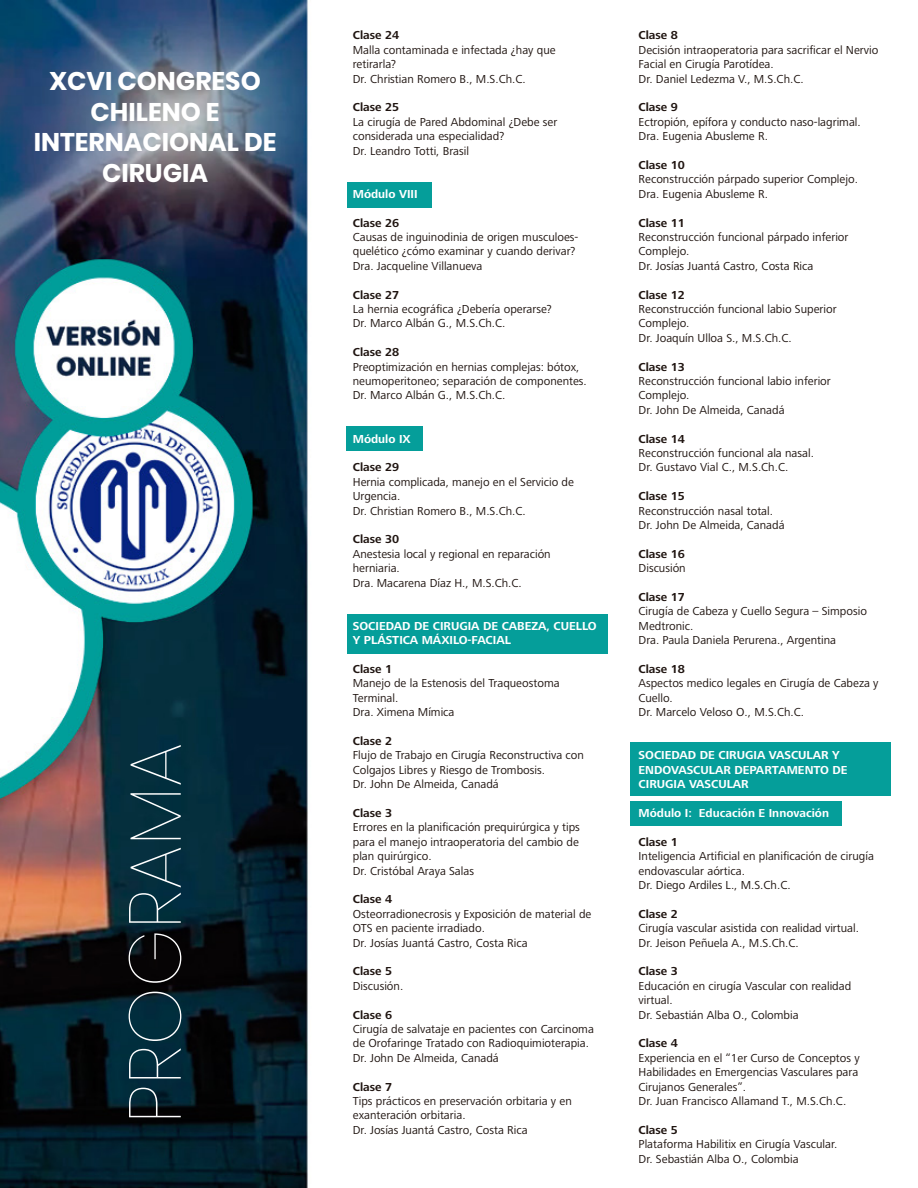
<style>
.page{position:relative;width:918px;height:1188px;background:#fff}
.page>*{position:absolute;margin:0;border:0;box-sizing:border-box;transform-origin:0 0}
.t1{font:100 73.5px "Poppins";color:#fff}
.t2{font:700 25.5px/30.6px "Poppins";color:#fff;text-align:center}
.t3{font:12px/14.4px "Frutiger Next LT";color:#1f1410}
.t4{font:700 12px "Frutiger Next LT";color:#1f1410}
.t5{font:700 12px/14.4px "Frutiger Next LT";color:#fff}
</style>
<div class="page">
<img style="left:0;top:0;width:349px;height:1188px">
<div style="left:630px;top:742px;width:261px;height:54px;background:#059e9a"></div>
<div style="left:630px;top:801px;width:212px;height:24px;background:#059e9a"></div>
<div style="left:347px;top:614px;width:261px;height:39px;background:#059e9a"></div>
<div style="left:347px;top:426px;width:76px;height:25px;background:#059e9a"></div>
<div style="left:347px;top:182px;width:85px;height:26px;background:#059e9a"></div>
<h2 class="t2" style="left:34px;top:66px;width:244px">XCVI CONGRESO<br>CHILENO E<br>INTERNACIONAL DE<br>CIRUGIA</h2>
<h1 class="t1" style="left:112px;top:1124px;width:382px;rotate:-90deg">PROGRAMA</h1>
<p class="t4" style="left:353px;top:29px;width:48px">Clase 24</p>
<p class="t3" style="left:353px;top:43px;width:204px">Malla contaminada e infectada ¿hay que retirarla?<br>Dr. Christian Romero B., M.S.Ch.C.</p>
<p class="t4" style="left:353px;top:101px;width:48px">Clase 25</p>
<p class="t3" style="left:353px;top:115px;width:206px">La cirugía de Pared Abdominal ¿Debe ser considerada una especialidad?<br>Dr. Leandro Totti, Brasil</p>
<p class="t5" style="left:353px;top:187px;width:66px">Módulo VIII</p>
<p class="t4" style="left:353px;top:216px;width:48px">Clase 26</p>
<p class="t3" style="left:353px;top:230px;width:227px">Causas de inguinodinia de origen musculoes&shy;quelético ¿cómo examinar y cuando derivar?<br>Dra. Jacqueline Villanueva</p>
<p class="t4" style="left:353px;top:288px;width:48px">Clase 27</p>
<p class="t3" style="left:353px;top:302px;width:201px">La hernia ecográfica ¿Debería operarse?<br>Dr. Marco Albán G., M.S.Ch.C.</p>
<p class="t4" style="left:353px;top:346px;width:48px">Clase 28</p>
<p class="t3" style="left:353px;top:359px;width:236px">Preoptimización en hernias complejas: bótox, neumoperitoneo; separación de componentes.<br>Dr. Marco Albán G., M.S.Ch.C.</p>
<p class="t5" style="left:353px;top:431px;width:59px">Módulo IX</p>
<p class="t4" style="left:353px;top:461px;width:48px">Clase 29</p>
<p class="t3" style="left:353px;top:475px;width:223px">Hernia complicada, manejo en el Servicio de<br>Urgencia.<br>Dr. Christian Romero B., M.S.Ch.C.</p>
<p class="t4" style="left:353px;top:533px;width:48px">Clase 30</p>
<p class="t3" style="left:353px;top:547px;width:199px">Anestesia local y regional en reparación herniaria.<br>Dra. Macarena Díaz H., M.S.Ch.C.</p>
<p class="t5" style="left:353px;top:619px;width:245px">SOCIEDAD DE CIRUGIA DE CABEZA, CUELLO<br>Y PLÁSTICA MÁXILO-FACIAL</p>
<p class="t4" style="left:353px;top:662px;width:41px">Clase 1</p>
<p class="t3" style="left:353px;top:676px;width:208px">Manejo de la Estenosis del Traqueostoma<br>Terminal.<br>Dra. Ximena Mímica</p>
<p class="t4" style="left:353px;top:734px;width:41px">Clase 2</p>
<p class="t3" style="left:353px;top:748px;width:233px">Flujo de Trabajo en Cirugía Reconstructiva con<br>Colgajos Libres y Riesgo de Trombosis.<br>Dr. John De Almeida, Canadá</p>
<p class="t4" style="left:353px;top:806px;width:41px">Clase 3</p>
<p class="t3" style="left:353px;top:820px;width:229px">Errores en la planificación prequirúrgica y tips para el manejo intraoperatoria del cambio de plan quirúrgico.<br>Dr. Cristóbal Araya Salas</p>
<p class="t4" style="left:353px;top:893px;width:41px">Clase 4</p>
<p class="t3" style="left:353px;top:907px;width:240px">Osteorradionecrosis y Exposición de material de<br>OTS en paciente irradiado.<br>Dr. Josías Juantá Castro, Costa Rica</p>
<p class="t4" style="left:353px;top:965px;width:41px">Clase 5</p>
<p class="t3" style="left:353px;top:979px;width:52px">Discusión.</p>
<p class="t4" style="left:353px;top:1008px;width:41px">Clase 6</p>
<p class="t3" style="left:353px;top:1022px;width:243px">Cirugía de salvataje en pacientes con Carcinoma de Orofaringe Tratado con Radioquimioterapia.<br>Dr. John De Almeida, Canadá</p>
<p class="t4" style="left:353px;top:1080px;width:41px">Clase 7</p>
<p class="t3" style="left:353px;top:1094px;width:221px">Tips prácticos en preservación orbitaria y en exanteración orbitaria.<br>Dr. Josías Juantá Castro, Costa Rica</p>
<p class="t4" style="left:639px;top:29px;width:41px">Clase 8</p>
<p class="t3" style="left:639px;top:43px;width:241px">Decisión intraoperatoria para sacrificar el Nervio<br>Facial en Cirugía Parotídea.<br>Dr. Daniel Ledezma V., M.S.Ch.C.</p>
<p class="t4" style="left:639px;top:101px;width:41px">Clase 9</p>
<p class="t3" style="left:639px;top:115px;width:224px">Ectropión, epífora y conducto naso-lagrimal.<br>Dra. Eugenia Abusleme R.</p>
<p class="t4" style="left:639px;top:158px;width:48px">Clase 10</p>
<p class="t3" style="left:639px;top:172px;width:221px">Reconstrucción párpado superior Complejo.<br>Dra. Eugenia Abusleme R.</p>
<p class="t4" style="left:639px;top:216px;width:48px">Clase 11</p>
<p class="t3" style="left:639px;top:230px;width:211px">Reconstrucción funcional párpado inferior<br>Complejo.<br>Dr. Josías Juantá Castro, Costa Rica</p>
<p class="t4" style="left:639px;top:288px;width:48px">Clase 12</p>
<p class="t3" style="left:639px;top:302px;width:200px">Reconstrucción funcional labio Superior<br>Complejo.<br>Dr. Joaquín Ulloa S., M.S.Ch.C.</p>
<p class="t4" style="left:639px;top:360px;width:48px">Clase 13</p>
<p class="t3" style="left:639px;top:374px;width:194px">Reconstrucción funcional labio inferior<br>Complejo.<br>Dr. John De Almeida, Canadá</p>
<p class="t4" style="left:639px;top:432px;width:48px">Clase 14</p>
<p class="t3" style="left:639px;top:446px;width:177px">Reconstrucción funcional ala nasal.<br>Dr. Gustavo Vial C., M.S.Ch.C.</p>
<p class="t4" style="left:639px;top:490px;width:48px">Clase 15</p>
<p class="t3" style="left:639px;top:503px;width:148px">Reconstrucción nasal total.<br>Dr. John De Almeida, Canadá</p>
<p class="t4" style="left:639px;top:547px;width:48px">Clase 16</p>
<p class="t3" style="left:639px;top:561px;width:49px">Discusión</p>
<p class="t4" style="left:639px;top:590px;width:48px">Clase 17</p>
<p class="t3" style="left:639px;top:604px;width:230px">Cirugía de Cabeza y Cuello Segura – Simposio<br>Medtronic.<br>Dra. Paula Daniela Perurena., Argentina</p>
<p class="t4" style="left:639px;top:662px;width:48px">Clase 18</p>
<p class="t3" style="left:639px;top:676px;width:242px">Aspectos medico legales en Cirugía de Cabeza y<br>Cuello.<br>Dr. Marcelo Veloso O., M.S.Ch.C.</p>
<p class="t5" style="left:639px;top:748px;width:211px">SOCIEDAD DE CIRUGIA VASCULAR Y<br>ENDOVASCULAR DEPARTAMENTO DE<br>CIRUGIA VASCULAR</p>
<p class="t5" style="left:639px;top:806px;width:192px">Módulo I: Educación E Innovación</p>
<p class="t4" style="left:639px;top:835px;width:41px">Clase 1</p>
<p class="t3" style="left:639px;top:849px;width:237px">Inteligencia Artificial en planificación de cirugía endovascular aórtica.<br>Dr. Diego Ardiles L., M.S.Ch.C.</p>
<p class="t4" style="left:639px;top:907px;width:41px">Clase 2</p>
<p class="t3" style="left:639px;top:921px;width:222px">Cirugía vascular asistida con realidad virtual.<br>Dr. Jeison Peñuela A., M.S.Ch.C.</p>
<p class="t4" style="left:639px;top:965px;width:41px">Clase 3</p>
<p class="t3" style="left:639px;top:979px;width:214px">Educación en cirugía Vascular con realidad virtual.<br>Dr. Sebastián Alba O., Colombia</p>
<p class="t4" style="left:639px;top:1037px;width:41px">Clase 4</p>
<p class="t3" style="left:639px;top:1051px;width:223px">Experiencia en el “1er Curso de Conceptos y Habilidades en Emergencias Vasculares para Cirujanos Generales”.<br>Dr. Juan Francisco Allamand T., M.S.Ch.C.</p>
<p class="t4" style="left:639px;top:1123px;width:41px">Clase 5</p>
<p class="t3" style="left:639px;top:1137px;width:200px">Plataforma Habilitix en Cirugía Vascular.<br>Dr. Sebastián Alba O., Colombia</p>
</div>
